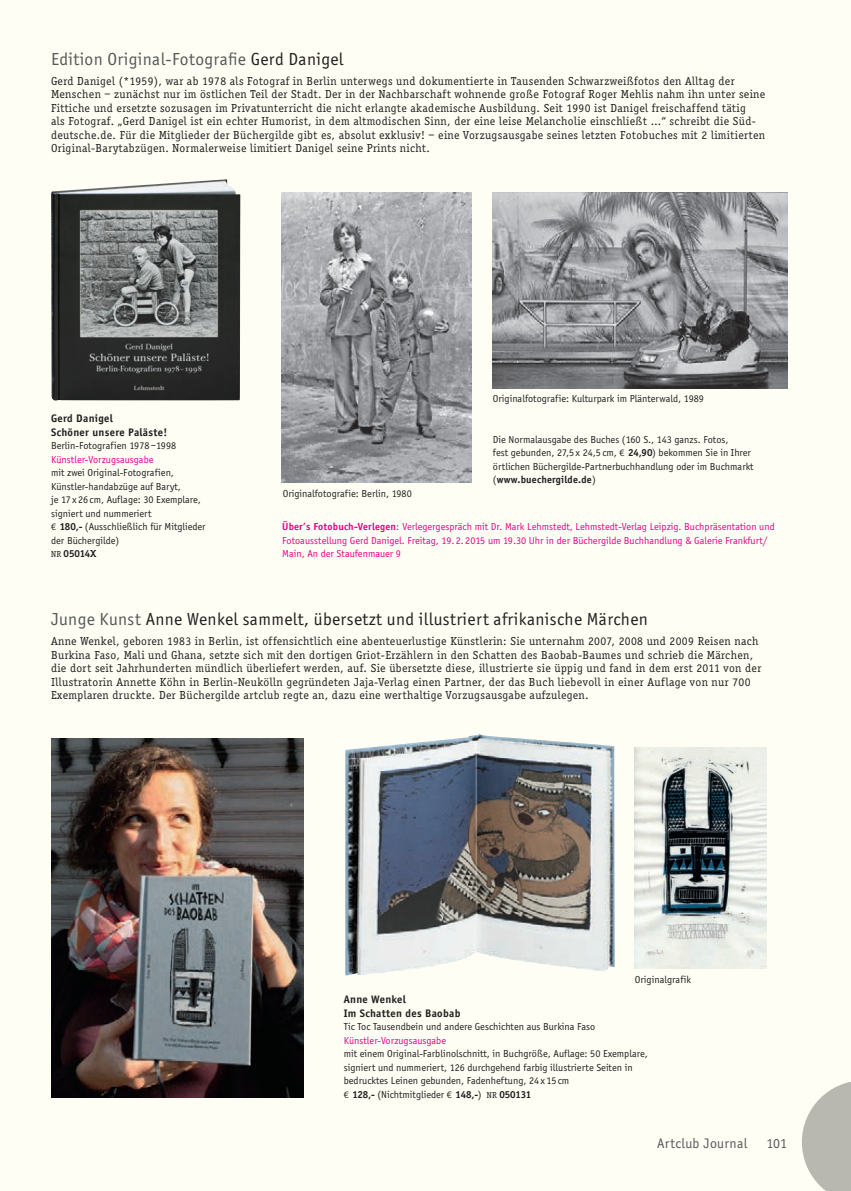
<style>
.page{position:relative;width:851px;height:1191px;background:#fff}
.page>*{position:absolute;margin:0;border:0;box-sizing:border-box;transform-origin:0 0}
.t1{font:18px "Officina Sans";letter-spacing:.02em;color:#231f20}
.t2{font:18px "Officina Sans";letter-spacing:.02em;color:#57585a}
.t3{font:14.25px "Officina Sans";letter-spacing:.02em;color:#57585a}
.t4{font:12px/13.5px "Officina Serif";letter-spacing:.03em;color:#231f20}
.t5{font:700 11.25px/13.5px "Officina Sans";letter-spacing:.03em;color:#231f20}
.t6{font:10.5px/13.5px "Officina Sans";color:#231f20}
.t7{font:10.5px/13.5px "Officina Sans";color:#ed028c}
.t8{font:700 10.5px "Officina Serif";letter-spacing:-.005em;color:#231f20}
.s1{color:#231f20}
.s2{font-family:"Linotype Euro Font Rto S";font-size:9.75px}
.s3{font-weight:700}
.s4{font-weight:400;font-size:9px}
.s5{color:#57585a}
.s6{font-family:"Officina Serif";font-size:9px}
.s7{font-family:"Officina Serif";font-weight:700}
</style>
<div class="page">
<div style="left:0;top:0;width:850px;height:1190px;background:#fffef4"></div>
<img style="left:282px;top:192px;width:189px;height:291px">
<img style="left:492px;top:193px;width:295px;height:195px">
<img style="left:51px;top:179px;width:189px;height:221px">
<img style="left:51px;top:739px;width:252px;height:358px">
<img style="left:345px;top:734px;width:269px;height:241px">
<img style="left:634px;top:747px;width:131px;height:221px">
<svg style="left:801px;top:1080px;width:50px;height:111px"></svg>
<h1 class="t2" style="left:51px;top:48px;width:294px">Edition Original-Fotografie <span class="s1">Gerd Danigel</span></h1>
<p class="t4" style="left:51px;top:74px;width:715px">Gerd Danigel (*1959), war ab 1978 als Fotograf in Berlin unterwegs und dokumentierte in Tausenden Schwarzweißfotos den Alltag der Menschen – zunächst nur im östlichen Teil der Stadt. Der in der Nachbarschaft wohnende große Fotograf Roger Mehlis nahm ihn unter seine Fittiche und ersetzte sozusagen im Privatunterricht die nicht erlangte akademische Ausbildung. Seit 1990 ist Danigel freischaffend tätig<br>als Fotograf. „Gerd Danigel ist ein echter Humorist, in dem altmodischen Sinn, der eine leise Melancholie einschließt …“ schreibt die Süd&shy;deutsche.de. Für die Mitglieder der Büchergilde gibt es, absolut exklusiv! – eine Vorzugsausgabe seines letzten Fotobuches mit 2 limitierten Original-Barytabzügen. Normalerweise limitiert Danigel seine Prints nicht.</p>
<p class="t5" style="left:51px;top:412px;width:118px">Gerd Danigel<br>Schöner unsere Paläste!</p>
<p class="t6" style="left:51px;top:439px;width:127px">Berlin-Fotografien 1978 –1998</p>
<p class="t7" style="left:51px;top:453px;width:104px">Künstler-Vorzugsausgabe</p>
<p class="t6" style="left:51px;top:466px;width:156px">mit zwei Original-Fotografien,<br>Künstler-handabzüge auf Baryt,<br>je 17 x 26 cm, Auflage: 30 Exemplare, signiert und nummeriert<br><span class="s2">F</span> <span class="s3">180,-</span> (Ausschließlich für Mitglieder der Büchergilde)</p>
<p class="t8" style="left:51px;top:547px;width:47px"><span class="s4">NR</span> 05014X</p>
<p class="t6" style="left:492px;top:392px;width:212px">Originalfotografie: Kulturpark im Plänterwald, 1989</p>
<p class="t6" style="left:493px;top:432px;width:262px">Die Normalausgabe des Buches (160 S., 143 ganzs. Fotos,<br>fest gebunden, 27,5 x 24,5 cm, <span class="s2">F</span> <span class="s3">24,90</span>) bekommen Sie in Ihrer örtlichen Büchergilde-Partnerbuchhandlung oder im Buchmarkt (<span class="s3">www.buechergilde.de</span>)</p>
<p class="t7" style="left:282px;top:520px;width:494px"><span class="s3">Über’s Fotobuch-Verlegen</span>: Verlegergespräch mit Dr. Mark Lehmstedt, Lehmstedt-Verlag Leipzig. Buchpräsentation und<br>Fotoausstellung Gerd Danigel. Freitag, 19. 2. 2015 um 19.30 Uhr in der Büchergilde Buchhandlung &amp; Galerie Frankfurt/<br>Main, An der Staufenmauer 9</p>
<p class="t6" style="left:283px;top:486px;width:130px">Originalfotografie: Berlin, 1980</p>
<h1 class="t1" style="left:51px;top:609px;width:598px"><span class="s5">Junge Kunst</span> Anne Wenkel sammelt, übersetzt und illustriert afrikanische Märchen</h1>
<p class="t4" style="left:51px;top:634px;width:711px">Anne Wenkel, geboren 1983 in Berlin, ist offensichtlich eine abenteuerlustige Künstlerin: Sie unternahm 2007, 2008 und 2009 Reisen nach Burkina Faso, Mali und Ghana, setzte sich mit den dortigen Griot-Erzählern in den Schatten des Baobab-Baumes und schrieb die Märchen, die dort seit Jahrhunderten mündlich überliefert werden, auf. Sie übersetzte diese, illustrierte sie üppig und fand in dem erst 2011 von der Illustratorin Annette Köhn in Berlin-Neukölln gegründeten Jaja-Verlag einen Partner, der das Buch liebevoll in einer Auflage von nur 700<br>Exemplaren druckte. Der Büchergilde artclub regte an, dazu eine werthaltige Vorzugsausgabe aufzulegen.</p>
<p class="t6" style="left:634px;top:972px;width:58px">Originalgrafik</p>
<p class="t5" style="left:343px;top:992px;width:118px">Anne Wenkel<br>Im Schatten des Baobab</p>
<p class="t6" style="left:343px;top:1020px;width:253px">Tic Toc Tausendbein und andere Geschichten aus Burkina Faso</p>
<p class="t7" style="left:343px;top:1033px;width:104px">Künstler-Vorzugsausgabe</p>
<p class="t6" style="left:343px;top:1047px;width:305px">mit einem Original-Farblinolschnitt, in Buchgröße, Auflage: 50 Exemplare, signiert und nummeriert, 126 durchgehend farbig illustrierte Seiten in bedrucktes Leinen gebunden, Fadenheftung, 24 x 15 cm<br><span class="s2">F</span> <span class="s3">128,-</span> (Nichtmitglieder <span class="s2">F</span> <span class="s3">148,-</span>) <span class="s6">NR</span> <span class="s7">050131</span></p>
<p class="t3" style="left:657px;top:1135px;width:92px">Artclub Journal</p>
<p class="t3" style="left:766px;top:1135px;width:22px">101</p>
</div>
